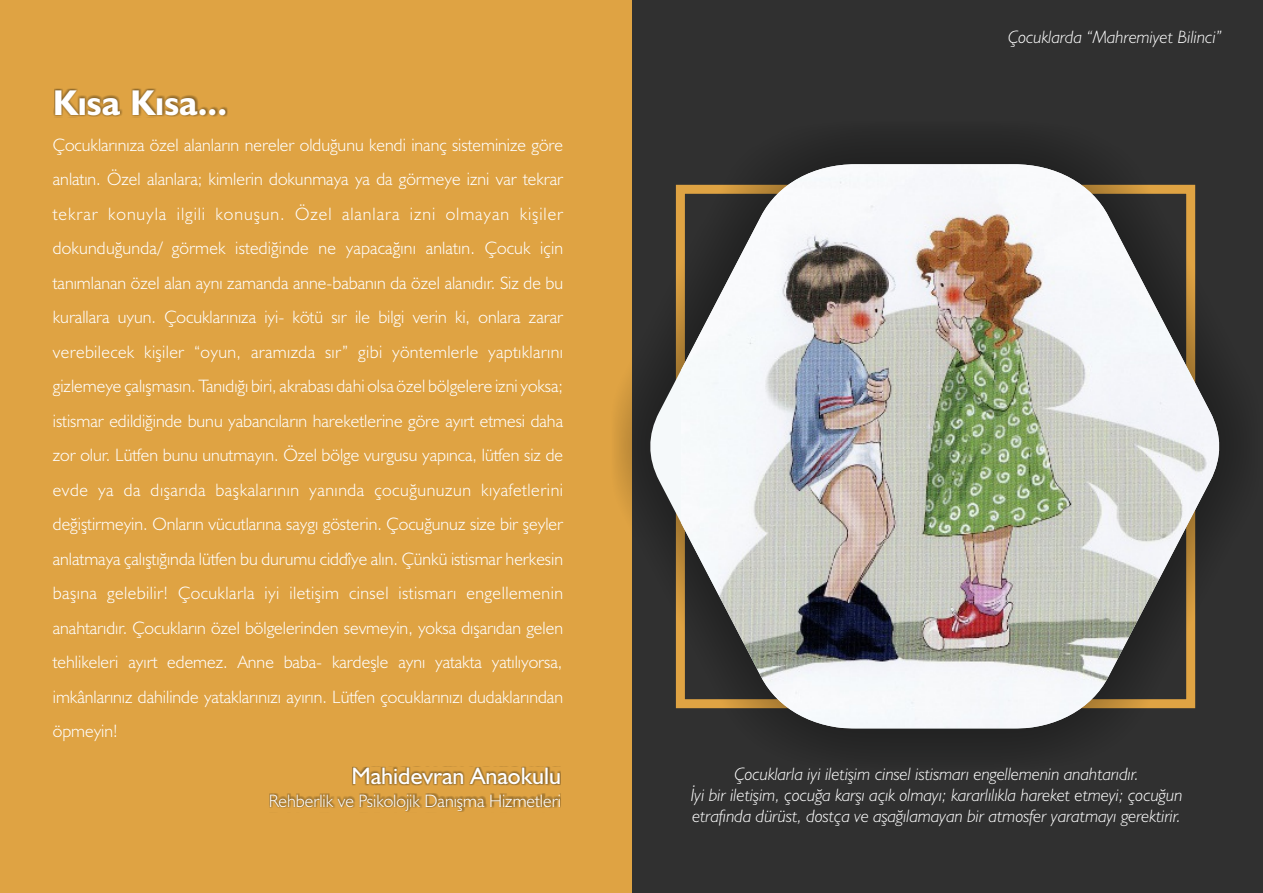
<style>
.page{position:relative;width:1263px;height:893px;background:#303030}
.page>*{position:absolute;margin:0;border:0;box-sizing:border-box;transform-origin:0 0}
.t1{font:700 36px "Humanist 521 BT";color:#fff}
.t2{font:24px "Humanist 521 BT";color:#fff}
.t3{font:300 18px/34.5px "Humanist 521 BT";color:#fff;text-align:justify}
.t4{font:italic 300 18px/21.3px "Humanist 521 BT";color:#fff;text-align:center}
</style>
<div class="page">
<div style="left:0;top:0;width:631px;height:893px;background:#dfa343"></div>
<div style="left:608px;top:122px;width:653px;height:649px;background:#151616;opacity:.49"></div>
<svg style="left:647px;top:164px;width:575px;height:565px"></svg>
<img style="left:682px;top:164px;width:540px;height:564px">
<div style="left:54px;top:88px;width:173px;height:29px;background:#151616;opacity:.49"></div>
<div style="left:269px;top:793px;width:292px;height:19px;background:#151616;opacity:.49"></div>
<div style="left:352px;top:766px;width:209px;height:20px;background:#151616;opacity:.49"></div>
<h1 class="t1" style="left:53px;top:88px;width:176px">Kısa Kısa...</h1>
<p class="t3" style="left:53px;top:129px;width:512px">Çocuklarınıza özel alanların nereler olduğunu kendi inanç sisteminize göre anlatın. Özel alanlara; kimlerin dokunmaya ya da görmeye izni var tekrar tekrar konuyla ilgili konuşun. Özel alanlara izni olmayan kişiler dokunduğunda/ görmek istediğinde ne yapacağını anlatın. Çocuk için tanımlanan özel alan aynı zamanda anne-babanın da özel alanıdır. Siz de bu kurallara uyun. Çocuklarınıza iyi- kötü sır ile bilgi verin ki, onlara zarar verebilecek kişiler “oyun, aramızda sır” gibi yöntemlerle yaptıklarını gizlemeye çalışmasın. Tanıdığı biri, akrabası dahi olsa özel bölgelere izni yoksa; istismar edildiğinde bunu yabancıların hareketlerine göre ayırt etmesi daha zor olur. Lütfen bunu unutmayın. Özel bölge vurgusu yapınca, lütfen siz de evde ya da dışarıda başkalarının yanında çocuğunuzun kıyafetlerini değiştirmeyin. Onların vücutlarına saygı gösterin. Çocuğunuz size bir şeyler anlatmaya çalıştığında lütfen bu durumu ciddîye alın. Çünkü istismar herkesin başına gelebilir! Çocuklarla iyi iletişim cinsel istismarı engellemenin anahtarıdır. Çocukların özel bölgelerinden sevmeyin, yoksa dışarıdan gelen tehlikeleri ayırt edemez. Anne baba- kardeşle aynı yatakta yatılıyorsa, imkânlarınız dahilinde yataklarınızı ayırın. Lütfen çocuklarınızı dudaklarından öpmeyin!</p>
<h2 class="t2" style="left:351px;top:766px;width:211px">Mahidevran Anaokulu</h2>
<p class="t3" style="left:269px;top:785px;width:294px">Rehberlik ve Psikolojik Danışma Hizmetleri</p>
<p class="t4" style="left:1008px;top:27px;width:215px">Çocuklarda “Mahremiyet Bilinci”</p>
<p class="t4" style="left:691px;top:764px;width:493px">Çocuklarla iyi iletişim cinsel istismarı engellemenin anahtarıdır.<br>İyi bir iletişim, çocuğa karşı açık olmayı; kararlılıkla hareket etmeyi; çocuğun etrafında dürüst, dostça ve aşağılamayan bir atmosfer yaratmayı gerektirir.</p>
</div>
